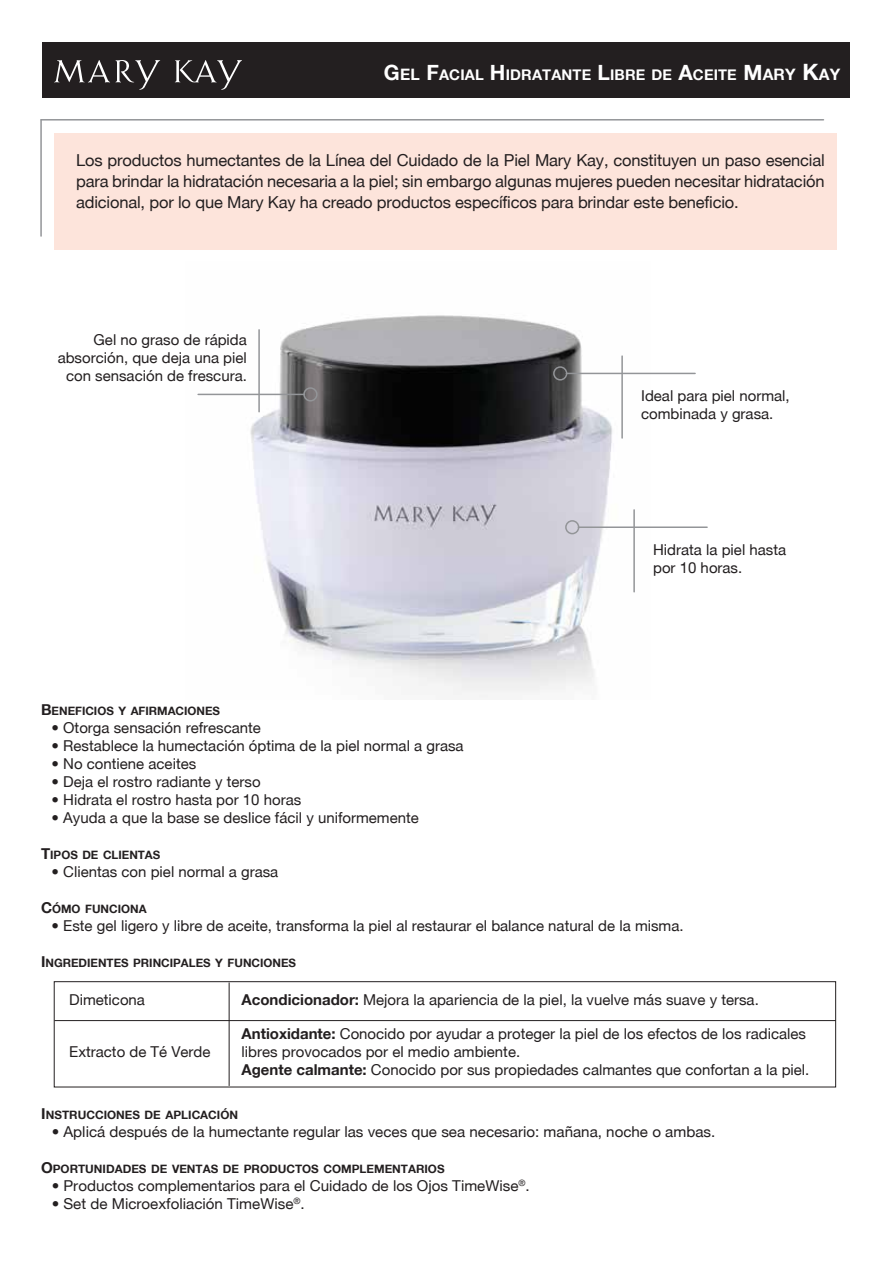
<style>
.page{position:relative;width:893px;height:1263px;background:#fff}
.page>*{position:absolute;margin:0;border:0;box-sizing:border-box;transform-origin:0 0}
.t1{font:16.5px/21px "Helvetica Neue";letter-spacing:-.01em;color:#231f20;text-align:justify}
.t2{font:15px/18px "Helvetica Neue";color:#231f20}
.t3{font:700 14.7px "Helvetica Neue";letter-spacing:.01em;color:#fff}
.t4{font:700 11.55px "Helvetica Neue";color:#231f20}
.s1{font-size:21px}
.s2{font-size:15.75px}
.s3{font-size:22.5px}
.s4{font-size:15px}
.s5{font-weight:700}
</style>
<div class="page">
<img style="left:197px;top:315px;width:454px;height:383px">
<div style="left:54px;top:134px;width:783px;height:116px;background:#fde4db"></div>
<hr style="left:40px;top:120px;width:2px;height:116px;background:#939598">
<hr style="left:41px;top:119px;width:782px;height:2px;background:#939598">
<div style="left:42px;top:43px;width:808px;height:55px;background:#231f20"></div>
<svg style="left:54px;top:60px;width:106px;height:30px"></svg>
<svg style="left:175px;top:60px;width:67px;height:30px"></svg>
<hr style="left:578px;top:526px;width:129px;height:2px;background:#939598">
<hr style="left:633px;top:510px;width:2px;height:82px;background:#939598">
<div style="left:565px;top:520px;width:14px;height:14px;border:2px solid #939598;border-radius:50%"></div>
<hr style="left:566px;top:373px;width:129px;height:1px;background:#939598">
<hr style="left:621px;top:356px;width:2px;height:82px;background:#939598">
<div style="left:553px;top:366px;width:14px;height:15px;border:2px solid #939598;border-radius:50%"></div>
<hr style="left:198px;top:394px;width:106px;height:1px;background:#939598">
<hr style="left:258px;top:330px;width:2px;height:82px;background:#939598">
<div style="left:303px;top:387px;width:15px;height:14px;border:2px solid #939598;border-radius:50%"></div>
<svg style="left:53px;top:981px;width:783px;height:107px"></svg>
<hr style="left:54px;top:1020px;width:782px;height:1px;background:#231f20">
<hr style="left:229px;top:982px;width:1px;height:104px;background:#231f20">
<p class="t3" style="left:384px;top:66px;width:458px"><span class="s1">G</span><span class="s2">EL</span> <span class="s1">F</span>ACIAL <span class="s1">H</span>IDRATANTE <span class="s1">L</span>IBRE DE <span class="s1">A</span>CEITE <span class="s1">M</span><span class="s2">ARY</span> <span class="s3">K</span><span class="s2">AY</span></p>
<p class="t1" style="left:76px;top:149px;width:750px">Los productos humectantes de la Línea del Cuidado de la Piel Mary Kay, constituyen un paso esencial para brindar la hidratación necesaria a la piel; sin embargo algunas mujeres pueden necesitar hidratación adicional, por lo que Mary Kay ha creado productos específicos para brindar este beneficio.</p>
<p class="t2" style="left:58px;top:330px;width:191px;text-align:right">Gel no graso de rápida absorción, que deja una piel con sensación de frescura.</p>
<p class="t2" style="left:641px;top:386px;width:150px">Ideal para piel normal, combinada y grasa.</p>
<p class="t2" style="left:653px;top:540px;width:135px">Hidrata la piel hasta por 10 horas.</p>
<p class="t4" style="left:41px;top:703px;width:181px"><span class="s4">B</span>ENEFICIOS Y AFIRMACIONES</p>
<p class="t2" style="left:52px;top:718px;width:211px">• Otorga sensación refrescante</p>
<p class="t2" style="left:52px;top:736px;width:414px">• Restablece la humectación óptima de la piel normal a grasa</p>
<p class="t2" style="left:52px;top:754px;width:146px">• No contiene aceites</p>
<p class="t2" style="left:52px;top:772px;width:211px">• Deja el rostro radiante y terso</p>
<p class="t2" style="left:52px;top:790px;width:251px">• Hidrata el rostro hasta por 10 horas</p>
<p class="t2" style="left:52px;top:808px;width:369px">• Ayuda a que la base se deslice fácil y uniformemente</p>
<p class="t4" style="left:41px;top:847px;width:121px"><span class="s4">T</span>IPOS DE CLIENTAS</p>
<p class="t2" style="left:52px;top:862px;width:228px">• Clientas con piel normal a grasa</p>
<p class="t4" style="left:41px;top:901px;width:107px"><span class="s4">C</span>ÓMO FUNCIONA</p>
<p class="t2" style="left:52px;top:916px;width:634px">• Este gel ligero y libre de aceite, transforma la piel al restaurar el balance natural de la misma.</p>
<p class="t4" style="left:41px;top:955px;width:256px"><span class="s4">I</span>NGREDIENTES PRINCIPALES Y FUNCIONES</p>
<p class="t2" style="left:69px;top:991px;width:77px">Dimeticona</p>
<p class="t2" style="left:242px;top:991px;width:519px"><span class="s5">Acondicionador:</span> Mejora la apariencia de la piel, la vuelve más suave y tersa.</p>
<p class="t2" style="left:69px;top:1042px;width:143px">Extracto de Té Verde</p>
<p class="t2" style="left:242px;top:1024px;width:569px"><span class="s5">Antioxidante:</span> Conocido por ayudar a proteger la piel de los efectos de los radicales libres provocados por el medio ambiente.<br><span class="s5">Agente calmante:</span> Conocido por sus propiedades calmantes que confortan a la piel.</p>
<p class="t4" style="left:41px;top:1108px;width:199px"><span class="s4">I</span>NSTRUCCIONES DE APLICACIÓN</p>
<p class="t2" style="left:52px;top:1123px;width:665px">• Aplicá después de la humectante regular las veces que sea necesario: mañana, noche o ambas.</p>
<p class="t4" style="left:41px;top:1162px;width:405px"><span class="s4">O</span>PORTUNIDADES DE VENTAS DE PRODUCTOS COMPLEMENTARIOS</p>
<p class="t2" style="left:52px;top:1177px;width:480px">• Productos complementarios para el Cuidado de los Ojos TimeWise<sup>®</sup>.</p>
<p class="t2" style="left:52px;top:1195px;width:255px">• Set de Microexfoliación TimeWise<sup>®</sup>.</p>
</div>
